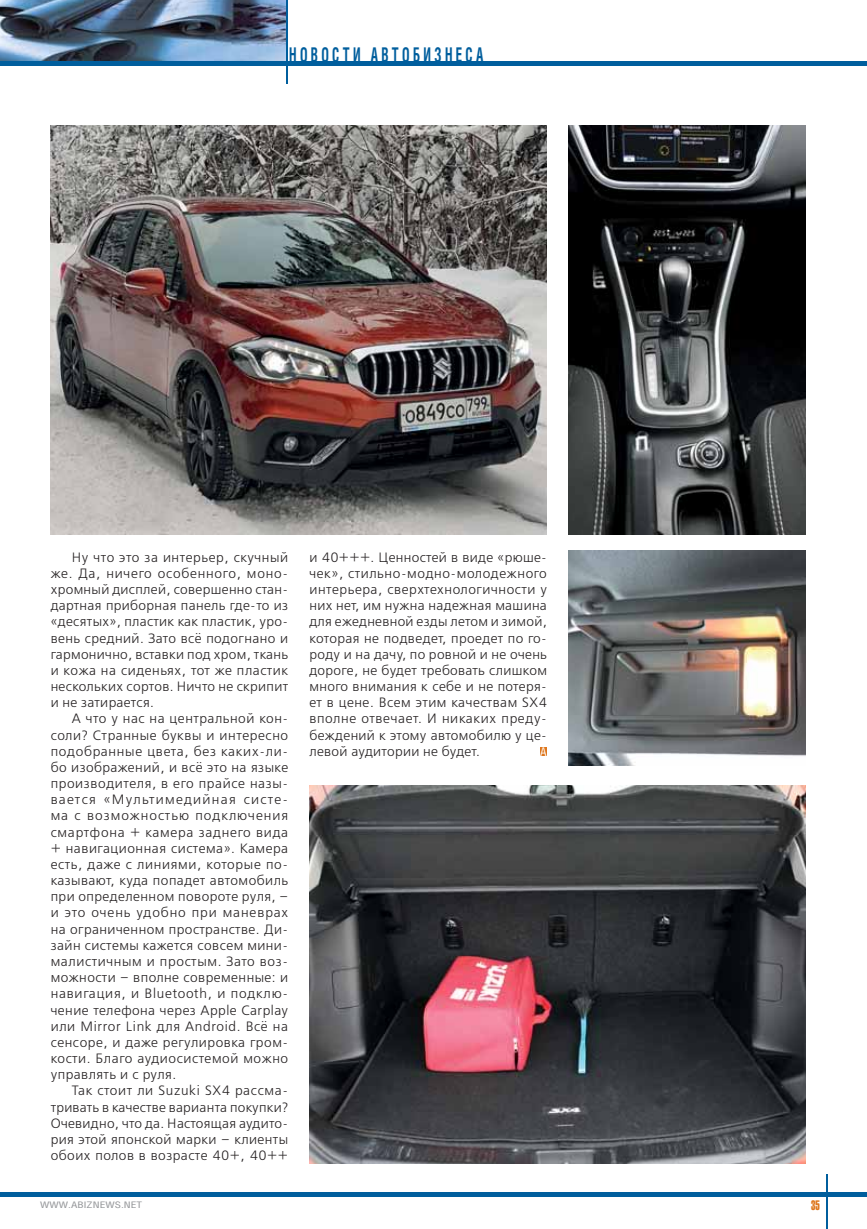
<style>
.page{position:relative;width:867px;height:1229px;background:#fff}
.page>*{position:absolute;margin:0;border:0;box-sizing:border-box;transform-origin:0 0}
.t1{font:700 20.25px "Helios Cond";letter-spacing:.25em;color:#005e9d;scale:.67 1}
.t2{font:13.5px/16.2px "Free Set C";letter-spacing:.025em;color:#231f20;text-align:justify}
.t3{font:13.5px "Helios Extra Compressed";color:#de761c;scale:.87 1}
.t4{font:12px "Helios Cond";color:#fff}
.t5{font:9px "Helios Cond";letter-spacing:.005em;color:#939598;scale:1.3 1}
</style>
<div class="page">
<div style="left:0;top:1191px;width:867px;height:5px;background:#005e9d"></div>
<hr style="left:826px;top:1173px;width:2px;height:55px;background:#005e9d">
<img style="left:0;top:0;width:286px;height:61px">
<hr style="left:286px;top:0;width:2px;height:84px;background:#005e9d">
<div style="left:0;top:61px;width:867px;height:5px;background:#005e9d"></div>
<img style="left:51px;top:125px;width:495px;height:409px">
<img style="left:309px;top:785px;width:496px;height:378px">
<img style="left:568px;top:550px;width:237px;height:215px">
<div style="left:540px;top:747px;width:6px;height:8px;background:#de761c"></div>
<img style="left:568px;top:125px;width:237px;height:409px">
<h1 class="t1" style="left:289px;top:47px;width:291px">НОВОСТИ АВТОБИЗНЕСА</h1>
<p class="t2" style="left:51px;top:550px;width:239px;text-indent:21px">Ну что это за интерьер, скучный же. Да, ничего особенного, моно&shy;хромный дисплей, совершенно стан&shy;дартная приборная панель где-то из «десятых», пластик как пластик, уро&shy;вень средний. Зато всё подогнано и гармонично, вставки под хром, ткань и кожа на сиденьях, тот же пластик нескольких сортов. Ничто не скрипит и не затирается.</p>
<p class="t2" style="left:51px;top:712px;width:239px;text-indent:21px">А что у нас на центральной кон&shy;соли? Странные буквы и интересно подобранные цвета, без каких-ли&shy;бо изображений, и всё это на языке производителя, в его прайсе назы&shy;вается «Мультимедийная систе&shy;ма с возможностью подключения смартфона + камера заднего вида + навигационная система». Камера есть, даже с линиями, которые по&shy;казывают, куда попадет автомобиль при определенном повороте руля, – и это очень удобно при маневрах на ограниченном пространстве. Ди&shy;зайн системы кажется совсем мини&shy;малистичным и простым. Зато воз&shy;можности – вполне современные: и навигация, и Bluetooth, и подклю&shy;чение телефона через Apple Carplay или Mirror Link для Android. Всё на сенсоре, и даже регулировка гром&shy;кости. Благо аудиосистемой можно управлять и с руля.</p>
<p class="t2" style="left:51px;top:1083px;width:239px;text-indent:21px">Так стоит ли Suzuki SX4 рассма&shy;тривать в качестве варианта покупки?<br>Очевидно, что да. Настоящая аудито&shy;рия этой японской марки – клиенты обоих полов в возрасте 40+, 40++</p>
<p class="t5" style="left:40px;top:1201px;width:80px">WWW.ABIZNEWS.NET</p>
<p class="t2" style="left:309px;top:550px;width:239px">и 40+++. Ценностей в виде «рюше&shy;чек», стильно-модно-молодежного интерьера, сверхтехнологичности у них нет, им нужна надежная машина для ежедневной езды летом и зимой, которая не подведет, проедет по го&shy;роду и на дачу, по ровной и не очень дороге, не будет требовать слишком много внимания к себе и не потеря&shy;ет в цене. Всем этим качествам SX4 вполне отвечает. И никаких преду&shy;беждений к этому автомобилю у це&shy;левой аудитории не будет.</p>
<p class="t4" style="left:540px;top:747px;width:8px">А</p>
<p class="t3" style="left:811px;top:1197px;width:12px">35</p>
</div>
